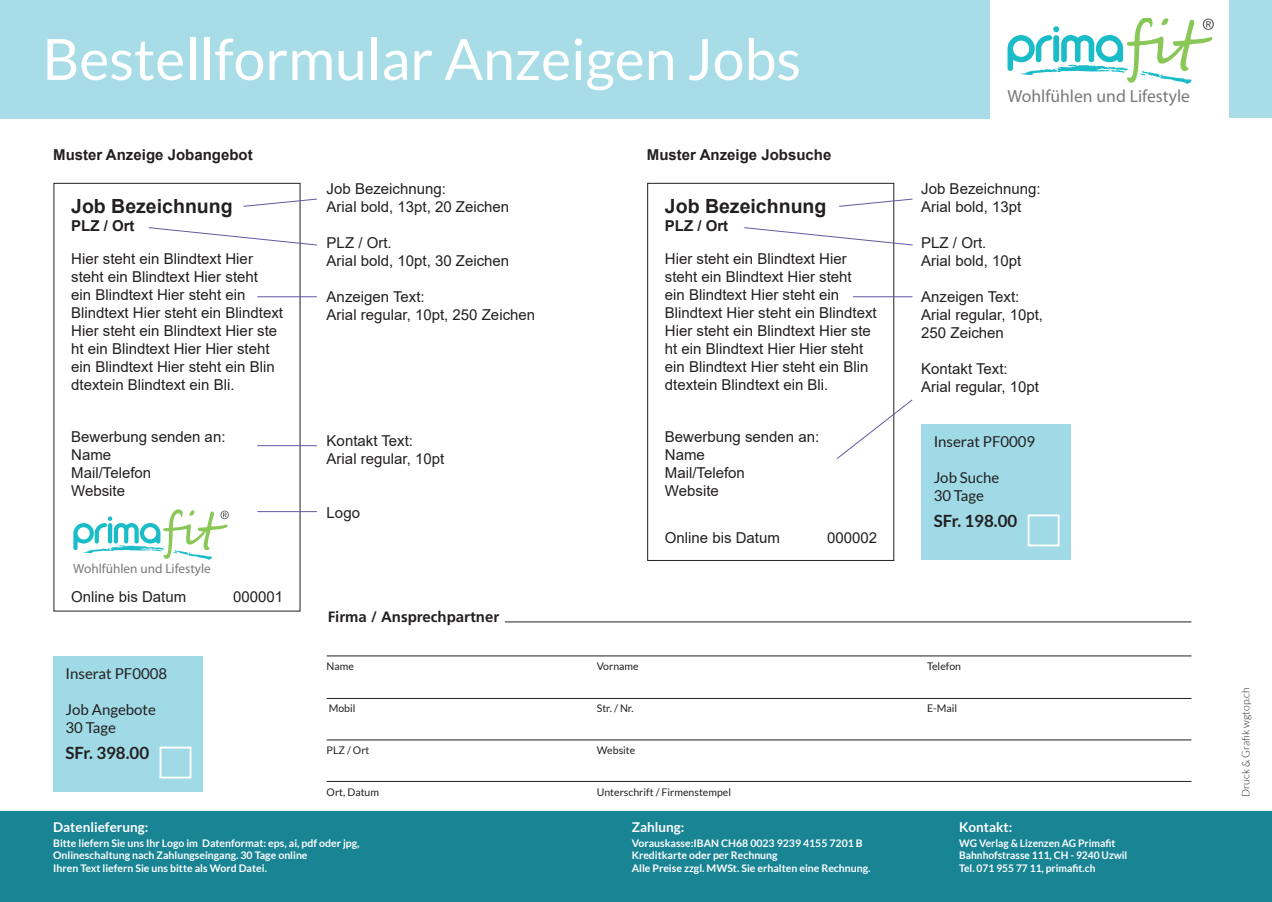
<style>
.page{position:relative;width:1272px;height:902px;background:#fff}
.page>*{position:absolute;margin:0;border:0;box-sizing:border-box;transform-origin:0 0}
.t1{font:57px "Lato";color:#fff}
.t2{font:700 19.5px "Arial";color:#231f20}
.t3{font:17.55px "Myriad Pro";color:rgb(87 88 90/.8)}
.t4{font:700 16.8px "Lato";color:#231f20}
.t5{font:15px/18px "Arial";color:#231f20}
.t6{font:700 15px "Arial";color:#231f20}
.t7{font:15px/18px "Lato";color:#231f20}
.t8{font:700 15px "Frutiger";color:#231f20}
.t9{font:700 13.5px "Lato";color:#fff}
.t10{font:13.2px "Myriad Pro";color:rgb(87 88 90/.8)}
.t11{font:700 10.5px/12.6px "Lato";color:#fff}
.t12{font:10.5px "Lato";color:#231f20}
.t13{font:300 10.5px "Lato";color:#231f20}
</style>
<div class="page">
<div style="left:0;top:0;width:989px;height:118px;background:#a8dde8"></div>
<div style="left:1229px;top:0;width:42px;height:118px;background:#a8dde8"></div>
<svg style="left:1007px;top:18px;width:206px;height:66px"></svg>
<div style="left:53px;top:656px;width:150px;height:135px;background:#9fdae6"></div>
<div style="left:159px;top:746px;width:32px;height:32px;border:2px solid #fff"></div>
<div style="left:647px;top:183px;width:247px;height:377px;border:1px solid #231f20"></div>
<div style="left:921px;top:424px;width:150px;height:135px;background:#9fdae6"></div>
<div style="left:1027px;top:514px;width:32px;height:32px;border:2px solid #fff"></div>
<hr style="left:326px;top:655px;width:865px;height:1px;background:#231f20">
<hr style="left:505px;top:621px;width:686px;height:1px;background:#231f20">
<hr style="left:326px;top:698px;width:865px;height:1px;background:#231f20">
<hr style="left:326px;top:739px;width:865px;height:1px;background:#231f20">
<hr style="left:326px;top:781px;width:865px;height:1px;background:#231f20">
<svg style="left:73px;top:509px;width:156px;height:50px"></svg>
<svg style="left:243px;top:198px;width:74px;height:9px"></svg>
<svg style="left:148px;top:227px;width:169px;height:19px"></svg>
<hr style="left:257px;top:296px;width:60px;height:1px;background:#6558a3">
<hr style="left:257px;top:445px;width:60px;height:1px;background:#6558a3">
<hr style="left:257px;top:511px;width:60px;height:1px;background:#6558a3">
<svg style="left:839px;top:198px;width:74px;height:9px"></svg>
<svg style="left:744px;top:227px;width:169px;height:19px"></svg>
<hr style="left:853px;top:296px;width:59px;height:1px;background:#6558a3">
<svg style="left:836px;top:399px;width:77px;height:60px"></svg>
<div style="left:0;top:811px;width:1271px;height:90px;background:#188494"></div>
<h1 class="t1" style="left:43px;top:28px;width:760px">Bestellformular Anzeigen Jobs</h1>
<p class="t6" style="left:53px;top:144px;width:201px">Muster Anzeige Jobangebot</p>
<h2 class="t2" style="left:71px;top:192px;width:163px">Job Bezeichnung</h2>
<p class="t6" style="left:71px;top:215px;width:65px">PLZ / Ort</p>
<p class="t5" style="left:71px;top:250px;width:213px">Hier steht ein Blindtext Hier steht ein Blindtext Hier steht<br>ein Blindtext Hier steht ein<br>Blindtext Hier steht ein Blindtext<br>Hier steht ein Blindtext Hier ste ht ein Blindtext Hier Hier steht ein Blindtext Hier steht ein Blin dtextein Blindtext ein Bli.</p>
<p class="t5" style="left:71px;top:427px;width:156px">Bewerbung senden an:<br>Name<br>Mail/Telefon<br>Website</p>
<p class="t10" style="left:73px;top:560px;width:139px">Wohlfühlen und Lifestyle</p>
<p class="t5" style="left:71px;top:587px;width:117px">Online bis Datum</p>
<p class="t5" style="left:233px;top:587px;width:52px">000001</p>
<p class="t5" style="left:326px;top:179px;width:184px">Job Bezeichnung:<br>Arial bold, 13pt, 20 Zeichen</p>
<p class="t5" style="left:326px;top:233px;width:184px">PLZ / Ort.<br>Arial bold, 10pt, 30 Zeichen</p>
<p class="t5" style="left:326px;top:287px;width:210px">Anzeigen Text:<br>Arial regular, 10pt, 250 Zeichen</p>
<p class="t5" style="left:326px;top:431px;width:119px">Kontakt Text:<br>Arial regular, 10pt</p>
<p class="t5" style="left:326px;top:503px;width:35px">Logo</p>
<p class="t6" style="left:647px;top:144px;width:186px">Muster Anzeige Jobsuche</p>
<h2 class="t2" style="left:665px;top:192px;width:163px">Job Bezeichnung</h2>
<p class="t6" style="left:665px;top:215px;width:65px">PLZ / Ort</p>
<p class="t5" style="left:665px;top:250px;width:213px">Hier steht ein Blindtext Hier steht ein Blindtext Hier steht<br>ein Blindtext Hier steht ein<br>Blindtext Hier steht ein Blindtext<br>Hier steht ein Blindtext Hier ste ht ein Blindtext Hier Hier steht ein Blindtext Hier steht ein Blin dtextein Blindtext ein Bli.</p>
<p class="t5" style="left:665px;top:427px;width:156px">Bewerbung senden an:<br>Name<br>Mail/Telefon<br>Website</p>
<p class="t5" style="left:665px;top:528px;width:117px">Online bis Datum</p>
<p class="t5" style="left:827px;top:528px;width:52px">000002</p>
<p class="t3" style="left:1007px;top:85px;width:184px">Wohlfühlen und Lifestyle</p>
<p class="t5" style="left:921px;top:179px;width:121px">Job Bezeichnung:<br>Arial bold, 13pt</p>
<p class="t5" style="left:921px;top:233px;width:102px">PLZ / Ort.<br>Arial bold, 10pt</p>
<p class="t5" style="left:921px;top:287px;width:123px">Anzeigen Text:<br>Arial regular, 10pt,<br>250 Zeichen</p>
<p class="t5" style="left:921px;top:359px;width:119px">Kontakt Text:<br>Arial regular, 10pt</p>
<p class="t7" style="left:933px;top:432px;width:103px">Inserat PF0009</p>
<p class="t7" style="left:933px;top:468px;width:67px">Job Suche<br>30 Tage</p>
<p class="t4" style="left:933px;top:511px;width:85px">SFr. 198.00</p>
<p class="t7" style="left:66px;top:664px;width:103px">Inserat PF0008</p>
<p class="t7" style="left:66px;top:700px;width:92px">Job Angebote<br>30 Tage</p>
<p class="t4" style="left:66px;top:743px;width:85px">SFr. 398.00</p>
<p class="t9" style="left:53px;top:819px;width:97px">Datenlieferung:</p>
<p class="t8" style="left:328px;top:607px;width:173px">Firma / Ansprechpartner</p>
<p class="t12" style="left:326px;top:660px;width:29px">Name</p>
<p class="t12" style="left:596px;top:660px;width:43px">Vorname</p>
<p class="t12" style="left:927px;top:660px;width:35px">Telefon</p>
<p class="t12" style="left:328px;top:702px;width:28px">Mobil</p>
<p class="t12" style="left:596px;top:702px;width:38px">Str. / Nr.</p>
<p class="t12" style="left:927px;top:702px;width:32px">E-Mail</p>
<p class="t12" style="left:326px;top:744px;width:44px">PLZ / Ort</p>
<p class="t12" style="left:596px;top:744px;width:40px">Website</p>
<p class="t12" style="left:326px;top:786px;width:54px">Ort, Datum</p>
<p class="t12" style="left:596px;top:786px;width:136px">Unterschrift / Firmenstempel</p>
<p class="t9" style="left:631px;top:819px;width:54px">Zahlung:</p>
<p class="t9" style="left:959px;top:819px;width:54px">Kontakt:</p>
<p class="t11" style="left:53px;top:836px;width:308px">Bitte liefern Sie uns Ihr Logo im Datenformat: eps, ai, pdf oder jpg,<br>Onlineschaltung nach Zahlungseingang. 30 Tage online<br>Ihren Text liefern Sie uns bitte als Word Datei.</p>
<p class="t11" style="left:631px;top:836px;width:240px">Vorauskasse:IBAN CH68 0023 9239 4155 7201 B<br>Kreditkarte oder per Rechnung<br>Alle Preise zzgl. MWSt. Sie erhalten eine Rechnung.</p>
<p class="t11" style="left:959px;top:836px;width:170px">WG Verlag &amp; Lizenzen AG Primafit<br>Bahnhofstrasse 111, CH - 9240 Uzwil<br>Tel. 071 955 77 11, primafit.ch</p>
<p class="t13" style="left:1240px;top:796px;width:111px;rotate:-90deg">Druck &amp; Grafik wgtop.ch</p>
</div>
